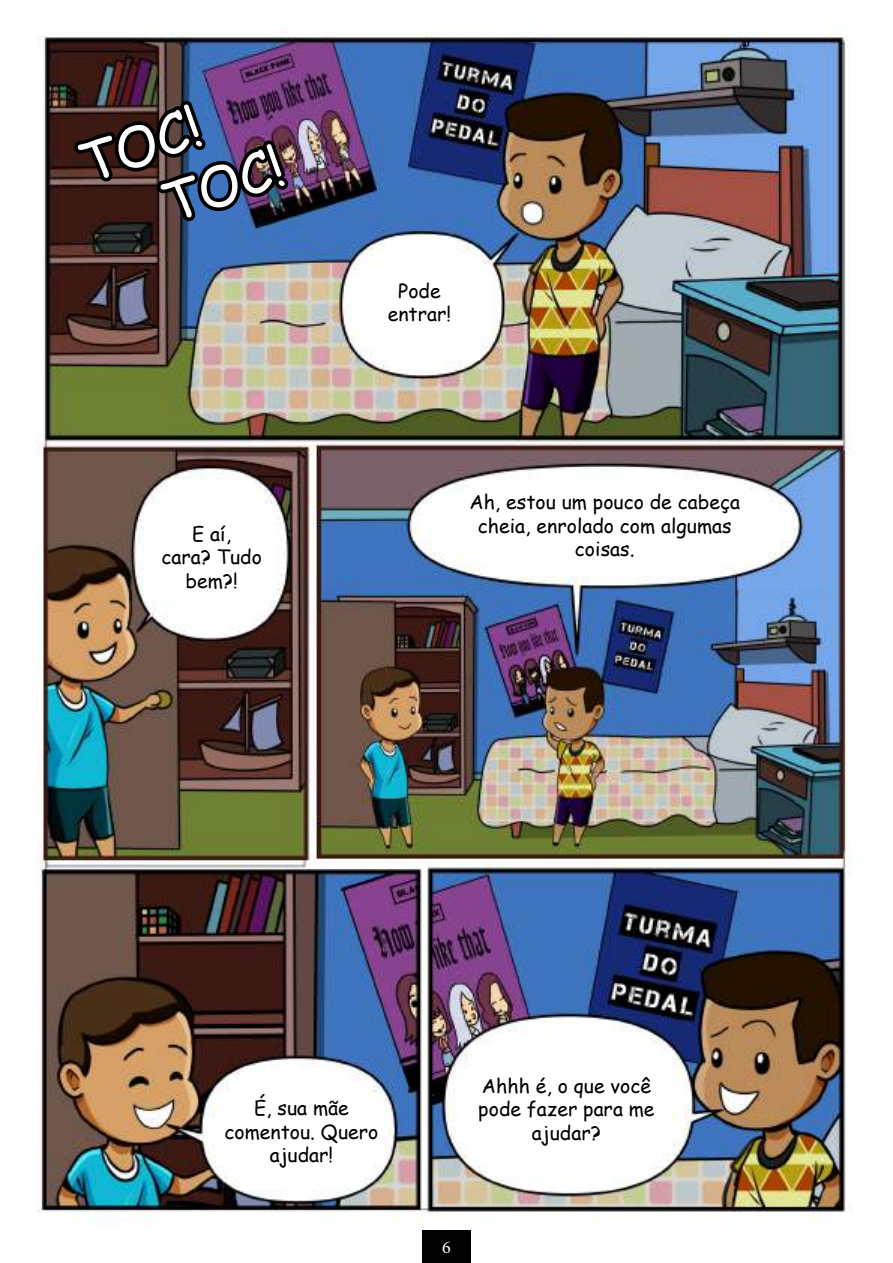
<style>
.page{position:relative;width:893px;height:1263px;background:#fff}
.page>*{position:absolute;margin:0;border:0;box-sizing:border-box;transform-origin:0 0}
.t1{font:54.15px/64.3px "Comic Sans MS";color:#fff}
.t2{font:19.5px/23.4px "Comic Sans MS";color:#000;text-align:center}
.t3{font:18px "Minion Pro";color:#fff}
</style>
<div class="page">
<img style="left:36px;top:33px;width:816px;height:1230px">
<div style="left:422px;top:1230px;width:48px;height:33px;background:#000"></div>
<img style="left:70px;top:95px;width:224px;height:132px">
<h1 class="t1" style="left:132px;top:112px;width:127px;text-indent:-65px;rotate:-19deg">TOC!<br>TOC!</h1>
<p class="t2" style="left:161px;top:521px;width:102px">E aí,<br>cara? Tudo bem?!</p>
<p class="t2" style="left:388px;top:278px;width:65px">Pode entrar!</p>
<p class="t2" style="left:469px;top:490px;width:272px">Ah, estou um pouco de cabeça cheia, enrolado com algumas coisas.</p>
<p class="t2" style="left:224px;top:1096px;width:156px">É, sua mãe comentou. Quero ajudar!</p>
<p class="t2" style="left:478px;top:1073px;width:178px">Ahhh é, o que você pode fazer para me ajudar?</p>
<p class="t3" style="left:442px;top:1236px;width:10px">6</p>
</div>
